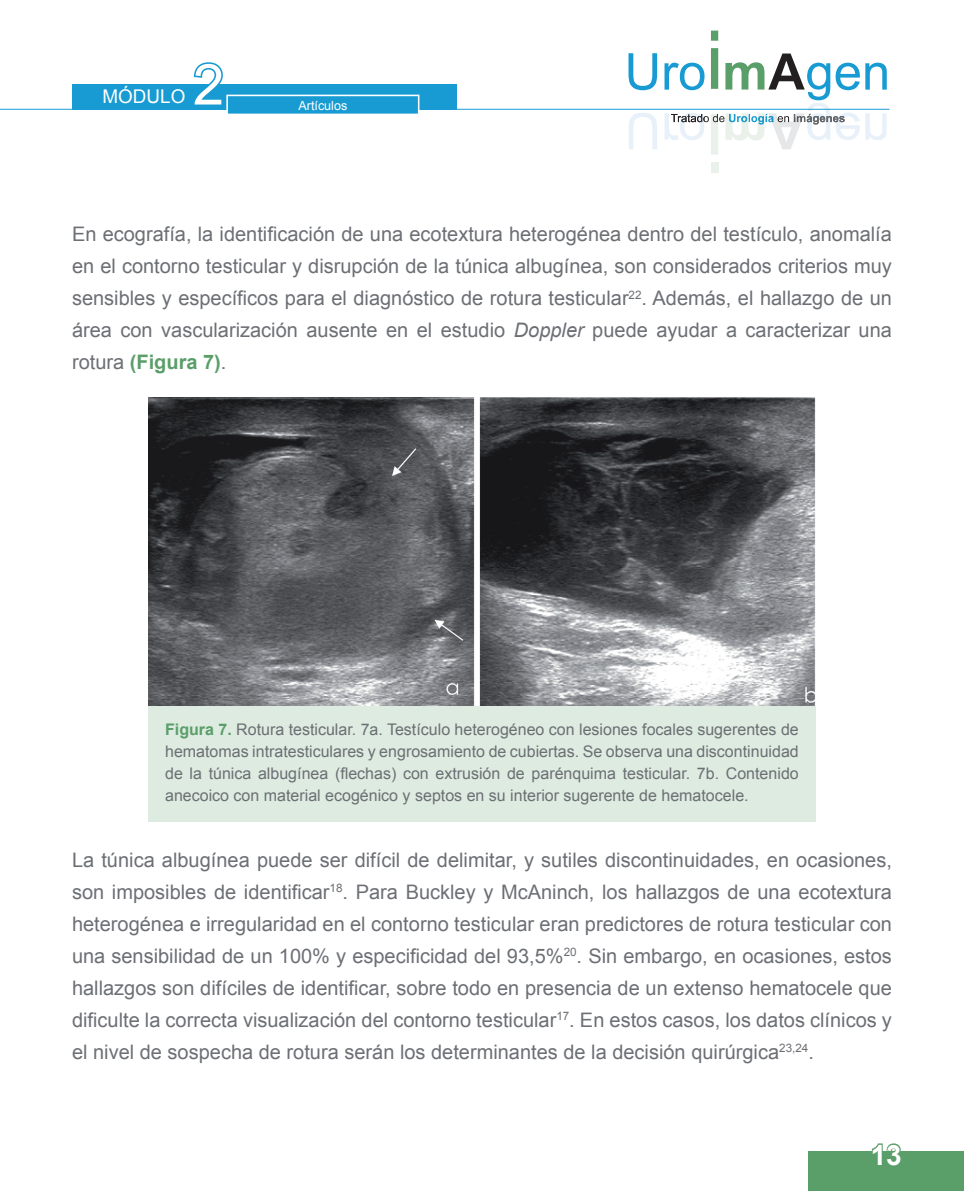
<style>
.page{position:relative;width:964px;height:1191px;background:#fff}
.page>*{position:absolute;margin:0;border:0;box-sizing:border-box;transform-origin:0 0}
.t1{font:56.6px "Arial";color:#fff}
.t2{font:700 28px "Arial";color:#fff}
.t3{font:20px/32px "Arial";color:#6c6f74;text-align:justify}
.t4{font:18.8px "Arial";color:#fff}
.t5{font:16px/22px "Arial";color:#6c6f74;text-align:justify}
.t6{font:12.6px "Arial";color:#fff}
.s1{font-style:italic}
.s2{font-weight:700;color:#5a9e69}
</style>
<div class="page">
<div style="left:72px;top:84px;width:384px;height:26px;background:#189bd2"></div>
<svg style="left:193px;top:62px;width:30px;height:22px"></svg>
<div style="left:711px;top:162px;width:7px;height:10px;background:#eaf1ea"></div>
<hr style="left:0;top:109px;width:889px;height:1px;background:#189bd2">
<div style="left:227px;top:95px;width:192px;height:19px;background:#189bd2"></div>
<div style="left:226px;top:95px;width:193px;height:20px;border:2px solid #fff"></div>
<div style="left:809px;top:1151px;width:155px;height:40px;background:#5a9e69"></div>
<svg style="left:871px;top:1143px;width:30px;height:8px"></svg>
<img style="left:148px;top:397px;width:668px;height:309px">
<div style="left:148px;top:706px;width:668px;height:116px;background:#ddebe0"></div>
<svg style="left:628px;top:31px;width:259px;height:124px"></svg>
<p class="t4" style="left:102px;top:86px;width:84px">MÓDULO</p>
<h1 class="t1" style="left:193px;top:53px;width:33px">2</h1>
<p class="t6" style="left:298px;top:98px;width:51px">Artículos</p>
<p class="t3" style="left:72px;top:218px;width:821px">En ecografía, la identificación de una ecotextura heterogénea dentro del testículo, anomalía en el contorno testicular y disrupción de la túnica albugínea, son considerados criterios muy sensibles y específicos para el diagnóstico de rotura testicular<sup>22</sup>. Además, el hallazgo de un área con vascularización ausente en el estudio <span class="s1">Doppler</span> puede ayudar a caracterizar una rotura <span class="s2">(Figura 7)</span>.</p>
<p class="t5" style="left:165px;top:718px;width:635px"><span class="s2">Figura 7.</span> Rotura testicular. 7a. Testículo heterogéneo con lesiones focales sugerentes de hematomas intratesticulares y engrosamiento de cubiertas. Se observa una discontinuidad de la túnica albugínea (flechas) con extrusión de parénquima testicular. 7b. Contenido anecoico con material ecogénico y septos en su interior sugerente de hematocele.</p>
<p class="t3" style="left:72px;top:843px;width:821px">La túnica albugínea puede ser difícil de delimitar, y sutiles discontinuidades, en ocasiones, son imposibles de identificar<sup>18</sup>. Para Buckley y McAninch, los hallazgos de una ecotextura heterogénea e irregularidad en el contorno testicular eran predictores de rotura testicular con una sensibilidad de un 100% y especificidad del 93,5%<sup>20</sup>. Sin embargo, en ocasiones, estos hallazgos son difíciles de identificar, sobre todo en presencia de un extenso hematocele que dificulte la correcta visualización del contorno testicular<sup>17</sup>. En estos casos, los datos clínicos y el nivel de sospecha de rotura serán los determinantes de la decisión quirúrgica<sup>23,24</sup>.</p>
<h2 class="t2" style="left:870px;top:1139px;width:33px">13</h2>
</div>
